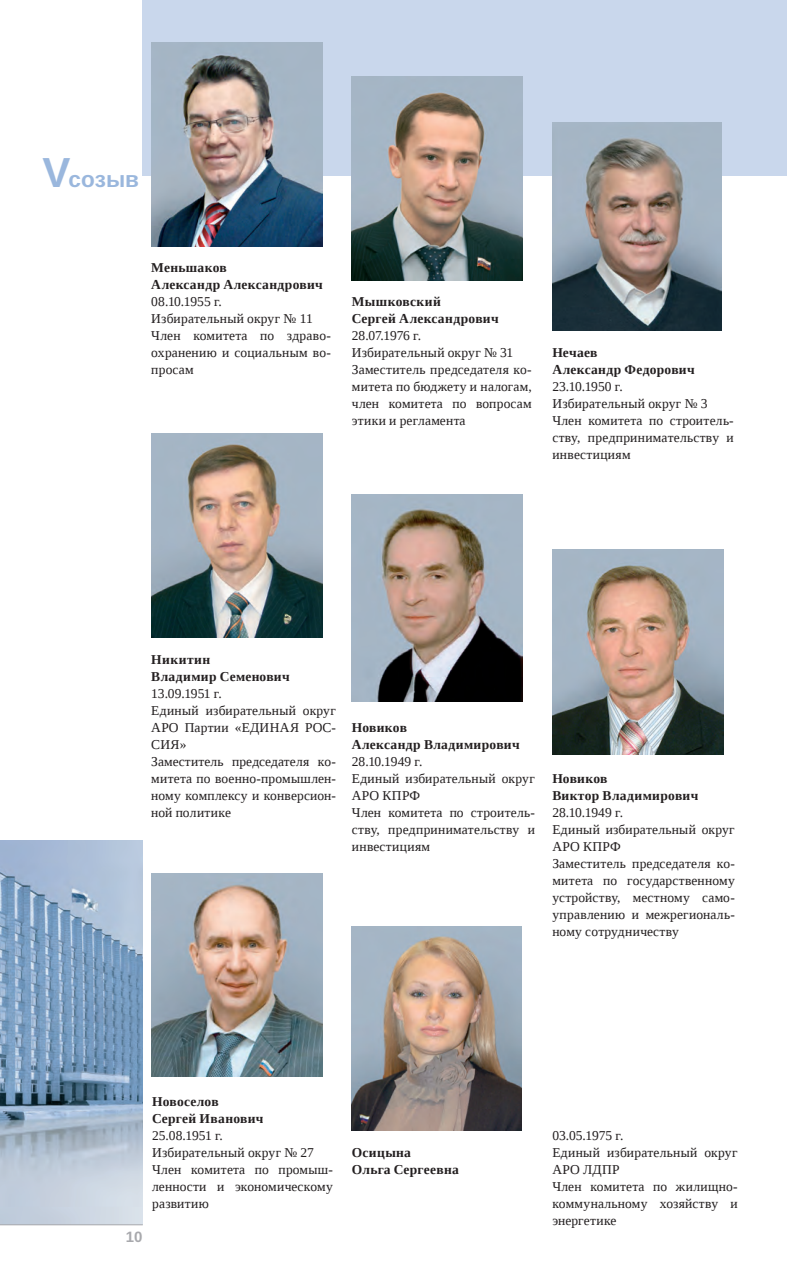
<style>
.page{position:relative;width:787px;height:1276px;background:#fff}
.page>*{position:absolute;margin:0;border:0;box-sizing:border-box;transform-origin:0 0}
.t1{font:700 22.5px "Liberation Sans";color:#9ab7dd}
.t2{font:700 15px "Liberation Sans";color:#a8a9ad}
.t3{font:13.5px/17px "Liberation Serif";letter-spacing:.015em;color:#231f20}
.t4{font:700 13.5px/17px "Liberation Serif";letter-spacing:.02em;color:#231f20}
.s1{font-size:42px}
.s2{font-weight:700}
</style>
<div class="page">
<div style="left:143px;top:0;width:644px;height:175px;background:#c9d7ec"></div>
<img style="left:0;top:840px;width:143px;height:384px">
<img style="left:151px;top:433px;width:171px;height:204px">
<img style="left:552px;top:123px;width:169px;height:207px">
<img style="left:552px;top:550px;width:171px;height:205px">
<img style="left:151px;top:43px;width:171px;height:204px">
<img style="left:352px;top:495px;width:171px;height:207px">
<img style="left:352px;top:926px;width:169px;height:204px">
<img style="left:151px;top:873px;width:171px;height:204px">
<img style="left:352px;top:76px;width:171px;height:204px">
<hr style="left:0;top:1224px;width:143px;height:1px;background:#a8a9ad">
<p class="t1" style="left:43px;top:164px;width:98px"><span class="s1">V</span>созыв</p>
<p class="t3" style="left:151px;top:259px;width:181px"><span class="s2">Меньшаков<br>Александр Александрович<br></span>08.10.1955 г.<br>Избирательный округ № 11<br>Член комитета по здраво&shy;охранению и социальным во&shy;просам</p>
<p class="t3" style="left:352px;top:293px;width:181px"><span class="s2">Мышковский<br>Сергей Александрович<br></span>28.07.1976 г.<br>Избирательный округ № 31<br>Заместитель председателя ко&shy;митета по бюджету и налогам, член комитета по вопросам этики и регламента</p>
<p class="t3" style="left:552px;top:344px;width:183px"><span class="s2">Нечаев<br>Александр Федорович<br></span>23.10.1950 г.<br>Избирательный округ № 3<br>Член комитета по строитель&shy;ству, предпринимательству и инвестициям</p>
<p class="t3" style="left:151px;top:650px;width:186px"><span class="s2">Никитин<br>Владимир Семенович<br></span>13.09.1951 г.<br>Единый избирательный округ<br>АРО Партии «ЕДИНАЯ РОС-<br>СИЯ»<br>Заместитель председателя ко&shy;митета по военно-промышлен&shy;ному комплексу и конверсион&shy;ной политике</p>
<p class="t3" style="left:352px;top:718px;width:184px"><span class="s2">Новиков<br>Александр Владимирович<br></span>28.10.1949 г.<br>Единый избирательный округ<br>АРО КПРФ<br>Член комитета по строитель&shy;ству, предпринимательству и инвестициям</p>
<p class="t3" style="left:552px;top:769px;width:184px"><span class="s2">Новиков<br>Виктор Владимирович<br></span>28.10.1949 г.<br>Единый избирательный округ<br>АРО КПРФ<br>Заместитель председателя ко&shy;митета по государственному устройству, местному само&shy;управлению и межрегиональ&shy;ному сотрудничеству</p>
<p class="t2" style="left:126px;top:1226px;width:18px">10</p>
<p class="t3" style="left:152px;top:1092px;width:182px"><span class="s2">Новоселов<br>Сергей Иванович<br></span>25.08.1951 г.<br>Избирательный округ № 27<br>Член комитета по промыш&shy;ленности и экономическому развитию</p>
<p class="t4" style="left:352px;top:1143px;width:108px">Осицына<br>Ольга Сергеевна</p>
<p class="t3" style="left:552px;top:1127px;width:187px">03.05.1975 г.<br>Единый избирательный округ<br>АРО ЛДПР<br>Член комитета по жилищно&shy;коммунальному хозяйству и энергетике</p>
</div>
